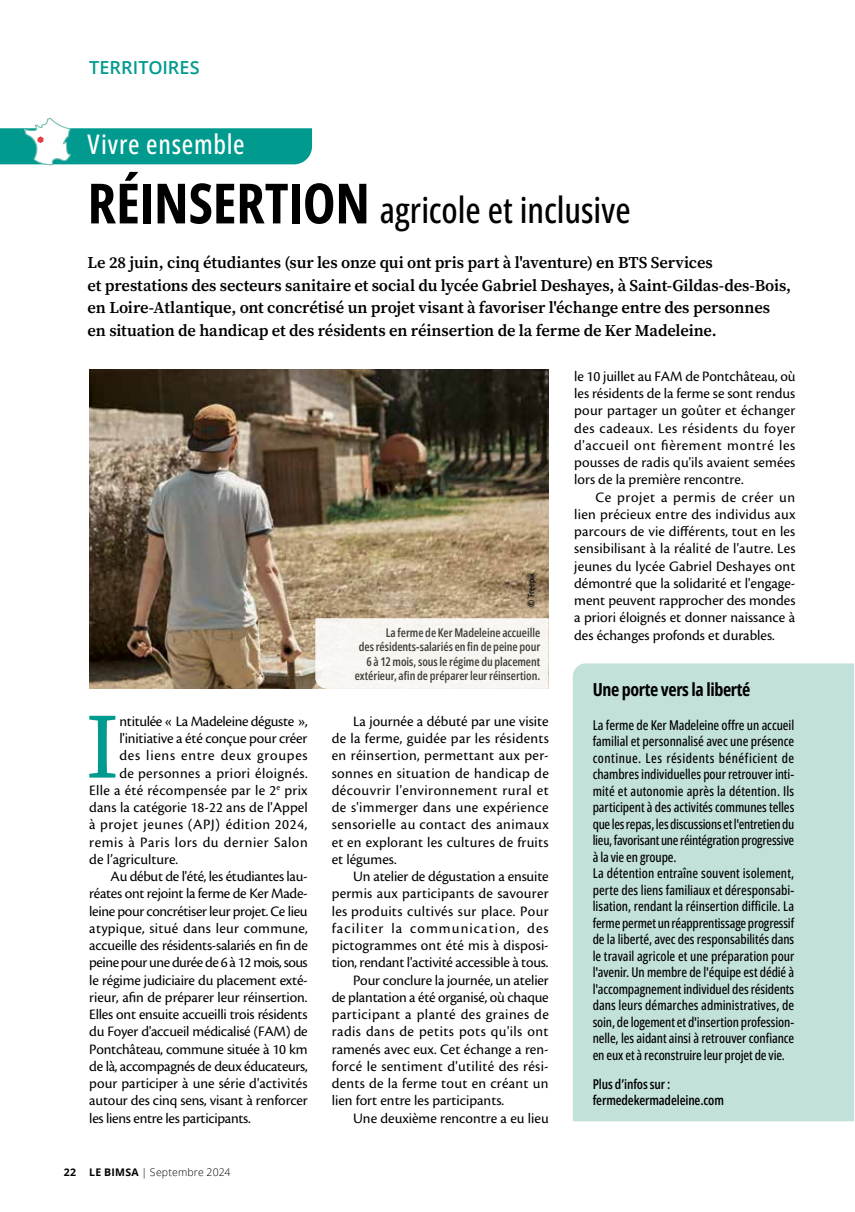
<style>
.page{position:relative;width:855px;height:1212px;background:#fff}
.page>*{position:absolute;margin:0;border:0;box-sizing:border-box;transform-origin:0 0}
.t1{font:92.25px "Source Serif 4";color:#009b8e}
.t2{font:500 36px "Open Sans Condensed";color:#000}
.t3{font:500 27px "Open Sans Condensed";letter-spacing:.03em;color:#fff}
.t4{font:700 18px "Open Sans Condensed";letter-spacing:-.02em;color:#000}
.t5{font:600 18px "Open Sans";letter-spacing:.005em;color:#009b8e}
.t6{font:600 16.5px/22.5px "Source Serif 4";letter-spacing:-.01em;color:#000}
.t7{font:15px/17.2px "Cronos Pro";color:#000;text-align:justify}
.t8{font:15px "Cronos Pro";letter-spacing:-.02em;color:#000}
.t9{font:15px "Cronos Pro";letter-spacing:.02em;color:#000}
.t10{font:15px "Cronos Pro";letter-spacing:.03em;color:#000}
.t11{font:15px "Cronos Pro";letter-spacing:-.025em;color:#000}
.t12{font:15px "Cronos Pro";letter-spacing:-.03em;color:#000}
.t13{font:15px "Cronos Pro";letter-spacing:.04em;color:#000}
.t14{font:15px "Cronos Pro";letter-spacing:.035em;color:#000}
.t15{font:15px "Cronos Pro";letter-spacing:.075em;color:#000}
.t16{font:15px "Cronos Pro";letter-spacing:.05em;color:#000}
.t17{font:500 13.5px/16.5px "Open Sans Condensed";letter-spacing:-.005em;color:#000}
.t18{font:600 13.5px/16.5px "Open Sans Condensed";letter-spacing:-.01em;color:#000}
.t19{font:600 12px/14.4px "Open Sans Condensed";letter-spacing:-.005em;color:#413c38;text-align:right}
.t20{font:300 10.5px "Open Sans";letter-spacing:.02em;color:#000}
.t21{font:500 9px "Open Sans Condensed";color:#000}
.s1{font-weight:700;font-size:55.5px}
.s2{font-weight:700}
</style>
<div class="page">
<div style="left:573px;top:663px;width:281px;height:458px;background:#c3e1db"></div>
<svg style="left:0;top:117px;width:312px;height:49px"></svg>
<img style="left:89px;top:369px;width:460px;height:319px">
<div style="left:315px;top:618px;width:233px;height:71px;background:#f8f6f3"></div>
<div style="left:523px;top:569px;width:17px;height:41px;background:#000;opacity:.46"></div>
<p class="t5" style="left:89px;top:55px;width:112px">TERRITOIRES</p>
<h3 class="t3" style="left:88px;top:126px;width:159px">Vivre ensemble</h3>
<h2 class="t2" style="left:88px;top:185px;width:544px"><span class="s1">RÉINSERTION</span> agricole et inclusive</h2>
<p class="t6" style="left:88px;top:251px;width:705px">Le 28 juin, cinq étudiantes (sur les onze qui ont pris part à l'aventure) en BTS Services<br>et prestations des secteurs sanitaire et social du lycée Gabriel Deshayes, à Saint-Gildas-des-Bois, en Loire-Atlantique, ont concrétisé un projet visant à favoriser l'échange entre des personnes en situation de handicap et des résidents en réinsertion de la ferme de Ker Madeleine.</p>
<h1 class="t1" style="left:85px;top:685px;width:36px">I</h1>
<p class="t8" style="left:119px;top:712px;width:190px">ntitulée « La Madeleine déguste »,</p>
<p class="t7" style="left:119px;top:730px;width:189px">l'initiative a été conçue pour créer</p>
<p class="t16" style="left:119px;top:747px;width:190px">des liens entre deux groupes</p>
<p class="t10" style="left:119px;top:764px;width:190px">de personnes a priori éloignés.</p>
<p class="t7" style="left:89px;top:781px;width:220px">Elle a été récompensée par le 2<sup>e</sup> prix</p>
<p class="t7" style="left:89px;top:799px;width:220px">dans la catégorie 18-22 ans de l'Appel</p>
<p class="t13" style="left:89px;top:816px;width:220px">à projet jeunes (APJ) édition 2024,</p>
<p class="t14" style="left:89px;top:833px;width:220px">remis à Paris lors du dernier Salon</p>
<p class="t7" style="left:89px;top:850px;width:90px">de l’agriculture.</p>
<p class="t8" style="left:111px;top:868px;width:199px">Au début de l'été, les étudiantes lau-</p>
<p class="t8" style="left:89px;top:885px;width:220px">réates ont rejoint la ferme de Ker Made-</p>
<p class="t11" style="left:89px;top:902px;width:220px">leine pour concrétiser leur projet. Ce lieu</p>
<p class="t9" style="left:89px;top:919px;width:220px">atypique, situé dans leur commune,</p>
<p class="t7" style="left:89px;top:937px;width:220px">accueille des résidents- salariés en fin de</p>
<p class="t12" style="left:89px;top:954px;width:220px">peine pour une durée de 6 à 12 mois, sous</p>
<p class="t7" style="left:89px;top:971px;width:220px">le régime judiciaire du placement exté-</p>
<p class="t7" style="left:89px;top:988px;width:220px">rieur, afin de préparer leur réinsertion.</p>
<p class="t7" style="left:89px;top:1006px;width:220px">Elles ont ensuite accueilli trois résidents</p>
<p class="t7" style="left:89px;top:1023px;width:220px">du Foyer d'accueil médicalisé (FAM) de</p>
<p class="t7" style="left:89px;top:1040px;width:220px">Pontchâteau, commune située à 10 km</p>
<p class="t8" style="left:89px;top:1057px;width:220px">de là, accompagnés de deux éducateurs,</p>
<p class="t7" style="left:89px;top:1075px;width:220px">pour participer à une série d'activités</p>
<p class="t7" style="left:89px;top:1092px;width:220px">autour des cinq sens, visant à renforcer</p>
<p class="t8" style="left:89px;top:1109px;width:163px">les liens entre les participants.</p>
<p class="t20" style="left:64px;top:1165px;width:168px"><span class="s2">22 LE BIMSA</span> | Septembre 2024</p>
<p class="t21" style="left:525px;top:606px;width:34px;rotate:-90deg">© Freepik</p>
<p class="t19" style="left:355px;top:625px;width:187px">La ferme de Ker Madeleine accueille<br>des résidents-salariés en fin de peine pour 6 à 12 mois,sousle régime du placement extérieur, afin de préparerleurréinsertion.</p>
<p class="t7" style="left:332px;top:712px;width:219px;text-indent:21px">La journée a débuté par une visite de la ferme, guidée par les résidents en réinsertion, permettant aux per&shy;sonnes en situation de handicap de découvrir l'environnement rural et de s'immerger dans une expérience sensorielle au contact des animaux et en explorant les cultures de fruits et légumes.</p>
<p class="t7" style="left:353px;top:868px;width:197px">Un atelier de dégustation a ensuite</p>
<p class="t7" style="left:332px;top:885px;width:218px">permis aux participants de savourer</p>
<p class="t9" style="left:332px;top:902px;width:218px">les produits cultivés sur place. Pour</p>
<p class="t15" style="left:332px;top:919px;width:218px">faciliter la communication, des</p>
<p class="t7" style="left:332px;top:937px;width:218px">pictogrammes ont été mis à disposi-</p>
<p class="t7" style="left:332px;top:954px;width:218px">tion, rendant l'activité accessible à tous.</p>
<p class="t7" style="left:353px;top:971px;width:197px">Pour conclure la journée, un atelier</p>
<p class="t7" style="left:332px;top:988px;width:218px">de plantation a été organisé, où chaque</p>
<p class="t10" style="left:332px;top:1006px;width:218px">participant a planté des graines de</p>
<p class="t10" style="left:332px;top:1023px;width:218px">radis dans de petits pots qu'ils ont</p>
<p class="t7" style="left:332px;top:1040px;width:218px">ramenés avec eux. Cet échange a ren-</p>
<p class="t9" style="left:332px;top:1057px;width:218px">forcé le sentiment d'utilité des rési-</p>
<p class="t9" style="left:332px;top:1075px;width:218px">dents de la ferme tout en créant un</p>
<p class="t7" style="left:332px;top:1092px;width:174px">lien fort entre les participants.</p>
<p class="t7" style="left:353px;top:1109px;width:197px">Une deuxième rencontre a eu lieu</p>
<p class="t7" style="left:574px;top:367px;width:223px">le 10 juillet au FAM de Pontchâteau, où les résidents de la ferme se sont rendus pour partager un goûter et échanger des cadeaux. Les résidents du foyer d'accueil ont fièrement montré les pousses de radis qu'ils avaient semées lors de la première rencontre.</p>
<p class="t7" style="left:574px;top:488px;width:223px;text-indent:21px">Ce projet a permis de créer un lien précieux entre des individus aux parcours de vie différents, tout en les sensibilisant à la réalité de l'autre. Les jeunes du lycée Gabriel Deshayes ont démontré que la solidarité et l'engage&shy;ment peuvent rapprocher des mondes a priori éloignés et donner naissance à des échanges profonds et durables.</p>
<p class="t4" style="left:592px;top:676px;width:159px">Une porte vers la liberté</p>
<p class="t17" style="left:592px;top:716px;width:203px">La ferme de Ker Madeleine offre un accueil familial et personnalisé avec une présence continue. Les résidents bénéficient de chambres individuelles pour retrouver inti&shy;mité et autonomie après la détention. Ils participent à des activités communes telles que les repas, les discussions et l'entretien du lieu,favorisantune réintégrationprogressive à la vie en groupe.<br>La détention entraîne souvent isolement, perte des liens familiaux et déresponsabi&shy;lisation, rendant la réinsertion difficile. La ferme permet un réapprentissage progressif de la liberté, avec des responsabilités dans le travail agricole et une préparation pour l'avenir. Un membre de l'équipe est dédié à l'accompagnement individuel des résidents dans leurs démarches administratives, de soin, de logement et d'insertion profession&shy;nelle, les aidant ainsi à retrouver confiance en eux et à reconstruire leur projet de vie.</p>
<p class="t18" style="left:592px;top:1075px;width:133px">Plus d’infossur : fermedekermadeleine.com</p>
</div>
